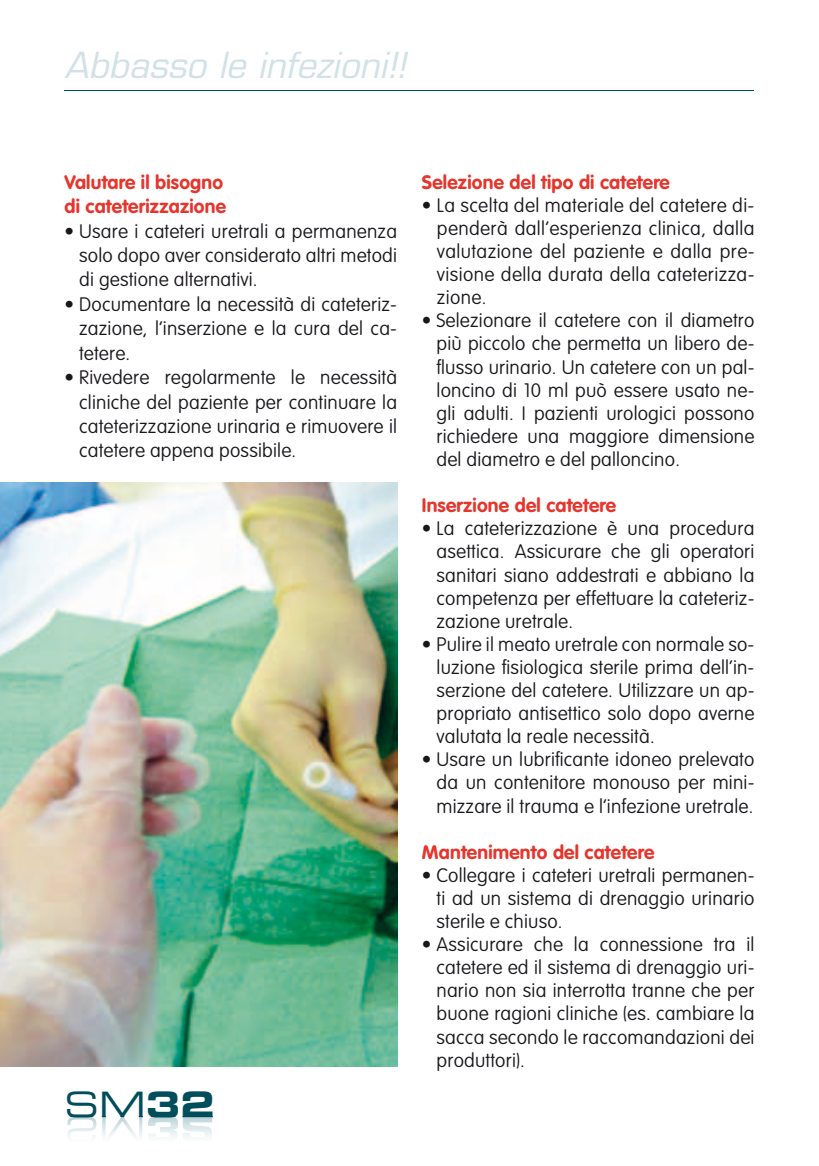
<style>
.page{position:relative;width:819px;height:1166px;background:#fff}
.page>*{position:absolute;margin:0;border:0;box-sizing:border-box;transform-origin:0 0}
.t1{font:italic 35px "Eurostile";color:#d1e1e5}
.t2{font:35px "Eurostile Extended Two";color:#004d5b}
.t3{font:100 19.25px/23.1px "VAG Rounded";letter-spacing:.01em;color:#1a171c;text-align:justify}
.t4{font:700 19.25px/24.5px "VAG Rounded";letter-spacing:.01em;color:#e5352c}
.s1{font-family:"Eurostile Bold Extended Two"}
</style>
<div class="page">
<svg style="left:70px;top:1117px;width:73px;height:1px"></svg>
<svg style="left:151px;top:1117px;width:61px;height:1px"></svg>
<hr style="left:64px;top:91px;width:690px;height:1px;background:#004d5b">
<img style="left:0;top:483px;width:397px;height:584px">
<h1 class="t1" style="left:64px;top:44px;width:343px">Abbasso le infezioni!!</h1>
<p class="t4" style="left:64px;top:169px;width:163px">Valutare il bisogno di cateterizzazione</p>
<p class="t3" style="left:79px;top:218px;width:319px;line-height:24.5px;text-indent:-15px">• Usare i cateteri uretrali a permanenza solo dopo aver considerato altri metodi di gestione alternativi.</p>
<p class="t3" style="left:79px;top:292px;width:319px;line-height:24.5px;text-indent:-15px">• Documentare la necessità di cateteriz&shy;zazione, l’inserzione e la cura del ca&shy;tetere.</p>
<p class="t3" style="left:79px;top:365px;width:319px;line-height:24.5px;text-indent:-15px">• Rivedere regolarmente le necessità cliniche del paziente per continuare la cateterizzazione urinaria e rimuovere il catetere appena possibile.</p>
<h1 class="t2" style="left:64px;top:1080px;width:152px">SM<span class="s1">32</span></h1>
<p class="t4" style="left:422px;top:169px;width:249px">Selezione del tipo di catetere</p>
<p class="t3" style="left:437px;top:193px;width:319px;text-indent:-15px">• La scelta del materiale del catetere di&shy;penderà dall’esperienza clinica, dalla valutazione del paziente e dalla pre&shy;visione della durata della cateterizza&shy;zione.</p>
<p class="t3" style="left:436px;top:309px;width:319px;text-indent:-15px">• Selezionare il catetere con il diametro più piccolo che permetta un libero de&shy;flusso urinario. Un catetere con un pal&shy;loncino di 10 ml può essere usato ne&shy;gli adulti. I pazienti urologici possono richiedere una maggiore dimensione del diametro e del palloncino.</p>
<p class="t4" style="left:422px;top:493px;width:196px">Inserzione del catetere</p>
<p class="t3" style="left:436px;top:517px;width:319px;text-indent:-15px">• La cateterizzazione è una procedura asettica. Assicurare che gli operatori sanitari siano addestrati e abbiano la competenza per effettuare la cateteriz&shy;zazione uretrale.</p>
<p class="t3" style="left:436px;top:632px;width:319px;text-indent:-15px">• Pulire il meato uretrale con normale so&shy;luzione fisiologica sterile prima dell’in&shy;serzione del catetere. Utilizzare un ap&shy;propriato antisettico solo dopo averne valutata la reale necessità.</p>
<p class="t3" style="left:436px;top:748px;width:319px;text-indent:-15px">• Usare un lubrificante idoneo prelevato da un contenitore monouso per mini&shy;mizzare il trauma e l’infezione uretrale.</p>
<p class="t4" style="left:422px;top:839px;width:234px">Mantenimento del catetere</p>
<p class="t3" style="left:436px;top:863px;width:319px;text-indent:-15px">• Collegare i cateteri uretrali permanen&shy;ti ad un sistema di drenaggio urinario sterile e chiuso.</p>
<p class="t3" style="left:436px;top:933px;width:319px;text-indent:-15px">• Assicurare che la connessione tra il catetere ed il sistema di drenaggio uri&shy;nario non sia interrotta tranne che per buone ragioni cliniche (es. cambiare la sacca secondo le raccomandazioni dei produttori).</p>
</div>
